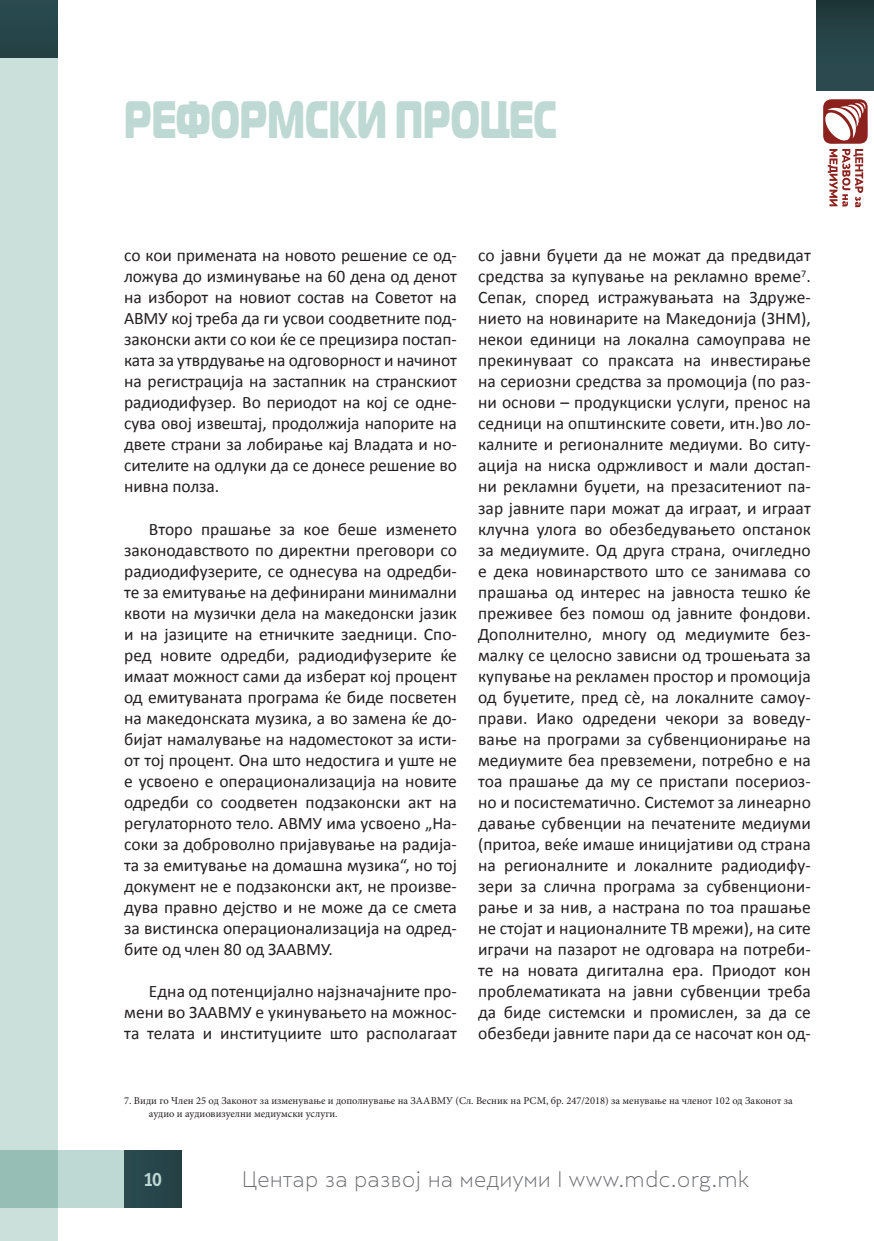
<style>
.page{position:relative;width:874px;height:1241px;background:#fff}
.page>*{position:absolute;margin:0;border:0;box-sizing:border-box;transform-origin:0 0}
.t1{font:52.5px "Magistral Black C";color:#bed9d3;scale:.67 1}
.t2{font:300 21px "Skola Sans";color:#6c6d70}
.t3{font:17.5px/21px "Calibri";color:#231f20;text-align:justify}
.t4{font:700 17.5px "Skola Sans Cn";color:#bed9d3}
.t5{font:10.5px/12.6px "Minion Pro";color:#231f20}
</style>
<div class="page">
<div style="left:0;top:1150px;width:181px;height:57px;background:#bed9d3"></div>
<div style="left:0;top:0;width:57px;height:1240px;background:#cbe0db"></div>
<div style="left:124px;top:1150px;width:57px;height:57px;background:#26464b"></div>
<hr style="left:873px;top:1150px;width:1px;height:90px;background:#bed9d3">
<div style="left:816px;top:0;width:57px;height:91px;background:linear-gradient(to bottom,#1f393a,#2d4e55)"></div>
<div style="left:0;top:0;width:57px;height:57px;background:#26464b"></div>
<svg style="left:823px;top:99px;width:44px;height:108px"></svg>
<h1 class="t1" style="left:124px;top:85px;width:646px">РЕФОРМСКИ ПРОЦЕС</h1>
<p class="t3" style="left:124px;top:245px;width:334px">со кои примената на новото решение се од&shy;ложува до изминување на 60 дена од денот на изборот на новиот состав на Советот на АВМУ кој треба да ги усвои соодветните под&shy;законски акти со кои ќе се прецизира постап&shy;ката за утврдување на одговорност и начинот на регистрација на застапник на странскиот радиодифузер. Во периодот на кој се одне&shy;сува овој извештај, продолжија напорите на двете страни за лобирање кај Владата и но&shy;сителите на одлуки да се донесе решение во нивна полза.</p>
<p class="t3" style="left:124px;top:518px;width:334px;text-indent:25px">Второ прашање за кое беше изменето законодавството по директни преговори со радиодифузерите, се однесува на одредби&shy;те за емитување на дефинирани минимални квоти на музички дела на македонски јазик и на јазиците на етничките заедници. Спо&shy;ред новите одредби, радиодифузерите ќе имаат можност сами да изберат кој процент од емитуваната програма ќе биде посветен на македонската музика, а во замена ќе до&shy;бијат намалување на надоместокот за исти&shy;от тој процент. Она што недостига и уште не е усвоено е операционализација на новите одредби со соодветен подзаконски акт на регулаторното тело. АВМУ има усвоено „На&shy;соки за доброволно пријавување на радија&shy;та за емитување на домашна музика“, но тој документ не е подзаконски акт, не произве&shy;дува правно дејство и не може да се смета за вистинска операционализација на одред&shy;бите од член 80 од ЗААВМУ.</p>
<p class="t3" style="left:124px;top:980px;width:334px;text-indent:25px">Една од потенцијално најзначајните про&shy;мени во ЗААВМУ е укинувањето на можнос&shy;та телата и институциите што располагаат</p>
<p class="t3" style="left:478px;top:245px;width:334px">со јавни буџети да не можат да предвидат средства за купување на рекламно време<sup>7</sup>.<br>Сепак, според истражувањата на Здруже&shy;нието на новинарите на Македонија (ЗНМ), некои единици на локална самоуправа не прекинуваат со праксата на инвестирање на сериозни средства за промоција (по раз&shy;ни основи – продукциски услуги, пренос на седници на општинските совети, итн.)во ло&shy;калните и регионалните медиуми. Во ситу&shy;ација на ниска одржливост и мали достап&shy;ни рекламни буџети, на презаситениот па&shy;зар јавните пари можат да играат, и играат клучна улога во обезбедувањето опстанок за медиумите. Од друга страна, очигледно е дека новинарството што се занимава со прашања од интерес на јавноста тешко ќе преживее без помош од јавните фондови.<br>Дополнително, многу од медиумите без&shy;малку се целосно зависни од трошењата за купување на рекламен простор и промоција од буџетите, пред сè, на локалните самоу&shy;прави. Иако одредени чекори за воведу&shy;вање на програми за субвенционирање на медиумите беа превземени, потребно е на тоа прашање да му се пристапи посериоз&shy;но и посистематично. Системот за линеарно давање субвенции на печатените медиуми (притоа, веќе имаше иницијативи од страна на регионалните и локалните радиодифу&shy;зери за слична програма за субвенциони&shy;рање и за нив, а настрана по тоа прашање не стојат и националните ТВ мрежи), на сите играчи на пазарот не одговара на потреби&shy;те на новата дигитална ера. Приодот кон проблематиката на јавни субвенции треба да биде системски и промислен, за да се обезбеди јавните пари да се насочат кон од-</p>
<p class="t5" style="left:149px;top:1094px;width:645px;text-indent:-25px">7. Види го Член 25 од Законот за изменување и дополнување на ЗААВМУ (Сл. Весник на РСМ, бр. 247/2018) за менување на членот 102 од Законот за аудио и аудиовизуелни медиумски услуги.</p>
<p class="t4" style="left:144px;top:1167px;width:20px">10</p>
<p class="t2" style="left:241px;top:1166px;width:508px">Центар за развој на медиуми I www.mdc.org.mk</p>
</div>
